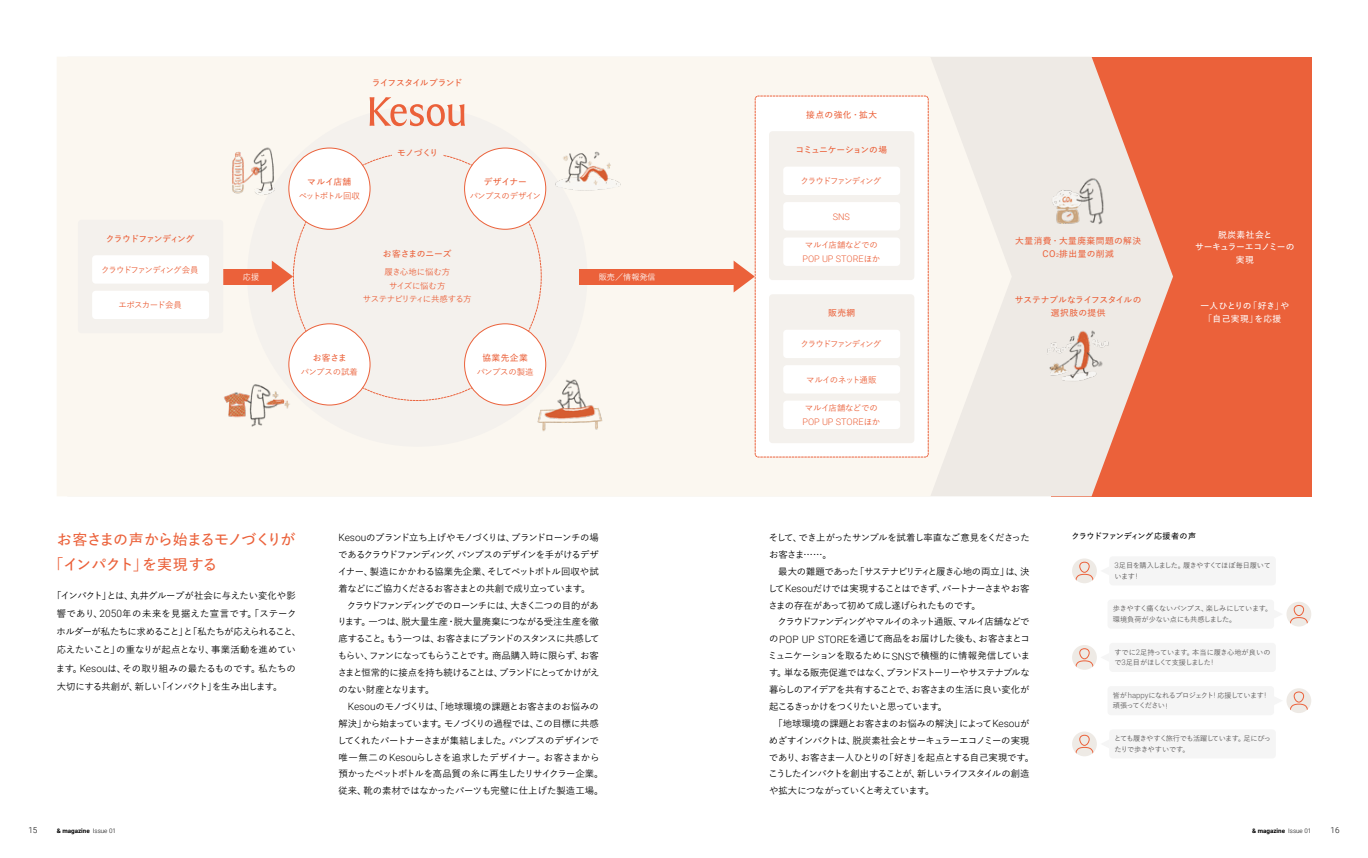
<style>
.page{position:relative;width:1368px;height:858px;background:#fff}
.page>*{position:absolute;margin:0;border:0;box-sizing:border-box;transform-origin:0 0}
.t1{font:600 15px/25px "Yu Go Pr 6 N";letter-spacing:-.06em;color:#eb613a}
.t2{font:500 9.38px/16.9px "Yu Go Pr 6 N";letter-spacing:-.055em;color:#000}
.t3{font:500 9.38px/16.9px "Yu Go Pr 6 N";letter-spacing:-.03em;color:#000;text-align:center}
.t4{font:500 9.38px/18.2px "Yu Go Pr 6 N";letter-spacing:-.025em;color:#000}
.t5{font:300 9.12px "Roboto";color:#eb613a}
.t6{font:600 8.75px/12.5px "Yu Go Pr 6 N";letter-spacing:-.01em;color:#eb613a;text-align:center}
.t7{font:600 8.75px/12.5px "Yu Go Pr 6 N";letter-spacing:.05em;color:#eb613a;text-align:center}
.t8{font:600 8.75px/12.5px "Yu Go Pr 6 N";letter-spacing:-.02em;color:#fff;text-align:center}
.t9{font:600 8.75px/12.5px "Yu Go Pr 6 N";letter-spacing:.045em;color:#fff;text-align:center}
.t10{font:600 8.75px "Yu Go Pr 6 N";letter-spacing:-.08em;color:#eb613a}
.t11{font:600 8.75px "Yu Go Pr 6 N";letter-spacing:-.05em;color:#eb613a}
.t12{font:600 8.75px "Yu Go Pr 6 N";letter-spacing:-.085em;color:#eb613a}
.t13{font:500 8.5px/13.8px "Yu Go Pr 6 N";letter-spacing:-.055em;color:#eb613a;text-align:center}
.t14{font:500 8.5px "Yu Go Pr 6 N";letter-spacing:-.14em;color:#eb613a}
.t15{font:500 8.5px "Yu Go Pr 6 N";letter-spacing:-.04em;color:#eb613a}
.t16{font:500 8.5px "Yu Go Pr 6 N";letter-spacing:-.085em;color:#eb613a}
.t17{font:500 8.5px "Yu Go Pr 6 N";letter-spacing:-.025em;color:#eb613a}
.t18{font:500 8.5px "Yu Go Pr 6 N";letter-spacing:-.13em;color:#eb613a}
.t19{font:500 8.5px "Yu Go Pr 6 N";letter-spacing:-.135em;color:#eb613a}
.t20{font:600 8.12px "Yu Go Pr 6 N";letter-spacing:-.055em;color:#000}
.t21{font:500 8.12px "Yu Go Pr 6 N";color:#fff}
.t22{font:300 8.12px "Roboto";color:#000}
.t23{font:500 7.25px/10.6px "Yu Go Pr 6 N";letter-spacing:-.065em;color:#595757}
.t24{font:500 7.25px/10.6px "Yu Go Pr 6 N";letter-spacing:-.03em;color:#595757}
.t25{font:700 6.25px "Roboto";color:#000}
.s1{font-weight:500}
.s2{font-family:"Roboto";font-weight:300;font-size:10.12px}
.s3{font-family:"Yu Go Pr 6 N";font-weight:500;font-size:8.5px}
.s4{font-family:"Roboto";font-weight:400;font-size:9.5px}
.s5{font-family:"Roboto";font-weight:400;font-size:5.25px}
.s6{font-family:"Roboto";font-weight:300;font-size:7.75px}
.s7{font-weight:300}
</style>
<div class="page">
<div style="left:1051px;top:57px;width:260px;height:439px;background:#eb613a"></div>
<svg style="left:1012px;top:57px;width:161px;height:439px;fill:#eeeae5"></svg>
<svg style="left:57px;top:57px;width:955px;height:439px;fill:#fbf7f0"></svg>
<div style="left:247px;top:106px;width:340px;height:340px;background:#f4f1ed;border-radius:50%"></div>
<div style="left:579px;top:268px;width:154px;height:16px;background:#eb613a"></div>
<div style="left:202px;top:268px;width:70px;height:16px;background:#eb613a"></div>
<svg style="left:272px;top:152px;width:270px;height:249px"></svg>
<svg style="left:370px;top:97px;width:95px;height:29px"></svg>
<img style="left:1041px;top:165px;width:74px;height:74px">
<img style="left:1041px;top:317px;width:74px;height:75px">
<img style="left:216px;top:134px;width:75px;height:74px">
<img style="left:550px;top:134px;width:75px;height:74px">
<img style="left:533px;top:368px;width:74px;height:74px">
<img style="left:220px;top:368px;width:74px;height:74px">
<div style="left:733px;top:95px;width:21px;height:362px;background:#fbf7f0"></div>
<svg style="left:754px;top:95px;width:175px;height:362px"></svg>
<div style="left:769px;top:294px;width:145px;height:149px;background:#f4f1ed;border-radius:4px"></div>
<div style="left:783px;top:365px;width:117px;height:28px;background:#fff;border-radius:4px"></div>
<div style="left:783px;top:400px;width:117px;height:29px;background:#fff;border-radius:4px"></div>
<div style="left:783px;top:330px;width:117px;height:28px;background:#fff;border-radius:4px"></div>
<div style="left:769px;top:131px;width:145px;height:149px;background:#f4f1ed;border-radius:4px"></div>
<div style="left:783px;top:202px;width:117px;height:28px;background:#fff;border-radius:4px"></div>
<div style="left:783px;top:167px;width:117px;height:28px;background:#fff;border-radius:4px"></div>
<div style="left:783px;top:237px;width:117px;height:29px;background:#fff;border-radius:4px"></div>
<div style="left:78px;top:220px;width:145px;height:113px;background:#f4f1ed;border-radius:4px"></div>
<div style="left:92px;top:291px;width:117px;height:28px;background:#fff;border-radius:4px"></div>
<div style="left:92px;top:255px;width:117px;height:28px;background:#fff;border-radius:4px"></div>
<div style="left:1072px;top:558px;width:25px;height:25px;background:#eeeae5;border-radius:50%"></div>
<svg style="left:1075px;top:573px;width:19px;height:10px"></svg>
<div style="left:1079px;top:562px;width:10px;height:10px;border:1px solid #eb613a;border-radius:4px"></div>
<div style="left:1109px;top:556px;width:167px;height:29px;background:#f5f5f5;border-radius:4px"></div>
<div style="left:1072px;top:645px;width:25px;height:24px;background:#eeeae5;border-radius:50%"></div>
<svg style="left:1075px;top:660px;width:19px;height:9px"></svg>
<div style="left:1079px;top:648px;width:10px;height:11px;border:1px solid #eb613a;border-radius:4px"></div>
<div style="left:1109px;top:642px;width:167px;height:30px;background:#f5f5f5;border-radius:4px"></div>
<div style="left:1072px;top:731px;width:25px;height:25px;background:#eeeae5;border-radius:50%"></div>
<svg style="left:1075px;top:746px;width:19px;height:10px"></svg>
<div style="left:1079px;top:735px;width:10px;height:10px;border:1px solid #eb613a;border-radius:4px"></div>
<div style="left:1109px;top:729px;width:167px;height:29px;background:#f5f5f5;border-radius:4px"></div>
<div style="left:1286px;top:601px;width:25px;height:25px;background:#eeeae5;border-radius:50%"></div>
<svg style="left:1290px;top:617px;width:18px;height:9px"></svg>
<div style="left:1294px;top:605px;width:10px;height:11px;border:1px solid #eb613a;border-radius:4px"></div>
<div style="left:1107px;top:599px;width:167px;height:29px;background:#f5f5f5;border-radius:4px"></div>
<div style="left:1286px;top:688px;width:25px;height:25px;background:#eeeae5;border-radius:50%"></div>
<svg style="left:1290px;top:703px;width:18px;height:10px"></svg>
<div style="left:1294px;top:691px;width:10px;height:11px;border:1px solid #eb613a;border-radius:4px"></div>
<div style="left:1107px;top:686px;width:167px;height:29px;background:#f5f5f5;border-radius:4px"></div>
<p class="t10" style="left:372px;top:74px;width:92px">ライフスタイルブランド</p>
<p class="t12" style="left:106px;top:230px;width:90px">クラウドファンディング</p>
<p class="t18" style="left:101px;top:262px;width:99px">クラウドファンディング会員</p>
<p class="t16" style="left:118px;top:297px;width:65px">エポスカード会員</p>
<p class="t21" style="left:243px;top:269px;width:18px">応援</p>
<p class="t6" style="left:307px;top:174px;width:46px">マルイ店舗</p>
<p class="t19" style="left:299px;top:188px;width:63px">ペットボトル回収</p>
<p class="t6" style="left:397px;top:145px;width:42px">モノづくり</p>
<p class="t6" style="left:484px;top:174px;width:45px">デザイナー</p>
<p class="t13" style="left:470px;top:188px;width:73px">パンプスのデザイン</p>
<p class="t6" style="left:383px;top:247px;width:70px">お客さまのニーズ</p>
<p class="t13" style="left:363px;top:264px;width:110px">履き心地に悩む方<br>サイズに悩む方<br>サステナビリティに共感する方</p>
<p class="t6" style="left:313px;top:350px;width:36px">お客さま</p>
<p class="t17" style="left:301px;top:363px;width:59px">パンプスの試着</p>
<p class="t6" style="left:482px;top:350px;width:47px">協業先企業</p>
<p class="t17" style="left:477px;top:363px;width:59px">パンプスの製造</p>
<p class="t21" style="left:599px;top:269px;width:58px">販売／情報発信</p>
<h1 class="t1" style="left:48px;top:525px;width:249px;text-indent:8px">お客さまの声から始まるモノづくりが<span class="s1">「</span>インパクト<span class="s1">」</span>を実現する</h1>
<p class="t4" style="left:56px;top:585px;width:247px;text-indent:-4px">「インパクト」とは、丸井グループが社会に与えたい変化や影響であり、<span class="s2">2050</span>年の未来を見据えた宣言です。「ステークホルダーが私たちに求めること」と「私たちが応えられること、応えたいこと」の重なりが起点となり、事業活動を進めています。<span class="s2">Kesou</span>は、その取り組みの最たるものです。私たちの大切にする共創が、新しい「インパクト」を生み出します。</p>
<p class="t2" style="left:337px;top:528px;width:263px"><span class="s2">Kesou</span>のブランド立ち上げやモノづくりは、ブランドローンチの場であるクラウドファンディング、パンプスのデザインを手がけるデザイナー、製造にかかわる協業先企業、そしてペットボトル回収や試着などにご協力くださるお客さまとの共創で成り立っています。　クラウドファンディングでのローンチには、大きく二つの目的があります。一つは、脱大量生産・脱大量廃棄につながる受注生産を徹底すること。もう一つは、お客さまにブランドのスタンスに共感してもらい、ファンになってもらうことです。商品購入時に限らず、お客さまと恒常的に接点を持ち続けることは、ブランドにとってかけがえのない財産となります。</p>
<p class="t3" style="left:338px;top:696px;width:267px"><span class="s2">Kesou</span>のモノづくりは、「地球環境の課題とお客さまのお悩みの<br>解決」から始まっています。モノづくりの過程では、この目標に共感してくれたパートナーさまが集結しました。パンプスのデザインで唯一無二の<span class="s2">Kesou</span>らしさを追求したデザイナー。お客さまから預かったペットボトルを高品質の糸に再生したリサイクラー企業。従来、靴の素材ではなかったパーツも完璧に仕上げた製造工場。</p>
<p class="t6" style="left:806px;top:107px;width:72px">接点の強化<span class="s1">・</span>拡大</p>
<p class="t11" style="left:795px;top:142px;width:93px">コミュニケーションの場</p>
<p class="t14" style="left:800px;top:173px;width:82px">クラウドファンディング</p>
<p class="t5" style="left:833px;top:210px;width:19px">SNS</p>
<p class="t15" style="left:805px;top:237px;width:75px">マルイ店舗などでの</p>
<p class="t5" style="left:802px;top:252px;width:79px">POP UP STORE<span class="s3">ほか</span></p>
<p class="t6" style="left:828px;top:305px;width:29px">販売網</p>
<p class="t14" style="left:800px;top:336px;width:82px">クラウドファンディング</p>
<p class="t16" style="left:806px;top:371px;width:72px">マルイのネット通販</p>
<p class="t15" style="left:805px;top:400px;width:75px">マルイ店舗などでの</p>
<p class="t5" style="left:802px;top:415px;width:79px">POP UP STORE<span class="s3">ほか</span></p>
<p class="t7" style="left:1015px;top:234px;width:127px">大量消費<span class="s1">・</span>大量廃棄問題の解決<br><span class="s4">CO</span><span class="s5">2</span>排出量の削減</p>
<p class="t6" style="left:1015px;top:292px;width:128px">サステナブルなライフスタイルの選択肢の提供</p>
<p class="t8" style="left:1195px;top:227px;width:101px">脱炭素社会と<br>サーキュラーエコノミーの実現</p>
<p class="t9" style="left:1200px;top:299px;width:90px">一人ひとりの<span class="s1">「</span>好き<span class="s1">」</span>や<span class="s1">「</span>自己実現<span class="s1">」</span>を応援</p>
<p class="t2" style="left:768px;top:528px;width:268px">そして、でき上がったサンプルを試着し率直なご意見をくださったお客さま……。<br>　最大の難題であった「サステナビリティと履き心地の両立」は、決して<span class="s2">Kesou</span>だけでは実現することはできず、パートナーさまやお客さまの存在があって初めて成し遂げられたものです。<br>　クラウドファンディングやマルイのネット通販、マルイ店舗などでの<span class="s2">POP UP STORE</span>を通じて商品をお届けした後も、お客さまとコミュニケーションを取るために<span class="s2">SNS</span>で積極的に情報発信しています。単なる販売促進ではなく、ブランドストーリーやサステナブルな暮らしのアイデアを共有することで、お客さまの生活に良い変化が起こるきっかけをつくりたいと思っています。<br>　「地球環境の課題とお客さまのお悩みの解決」によって<span class="s2">Kesou</span>がめざすインパクトは、脱炭素社会とサーキュラーエコノミーの実現であり、お客さま一人ひとりの「好き」を起点とする自己実現です。こうしたインパクトを創出することが、新しいライフスタイルの創造や拡大につながっていくと考えています。</p>
<p class="t20" style="left:1071px;top:528px;width:126px">クラウドファンディング応援者の声</p>
<p class="t23" style="left:1114px;top:559px;width:158px"><span class="s6">3</span>足目を購入しました。履きやすくてほぼ毎日履いています <span class="s6">!</span></p>
<p class="t23" style="left:1113px;top:602px;width:161px">歩きやすく痛くないパンプス、楽しみにしています。環境負荷が少ない点にも共感しました。</p>
<p class="t24" style="left:1114px;top:645px;width:158px">すでに<span class="s6">2</span>足持っています。本当に履き心地が良いので<span class="s6">3</span>足目がほしくて支援しました<span class="s6">!</span></p>
<p class="t23" style="left:1113px;top:688px;width:155px">皆が<span class="s6">happy</span>になれるプロジェクト<span class="s6">!</span> 応援しています<span class="s6">!</span>頑張ってください <span class="s6">!</span></p>
<p class="t23" style="left:1114px;top:732px;width:158px">とても履きやすく旅行でも活躍しています。足にぴったりで歩きやすいです。</p>
<p class="t22" style="left:28px;top:824px;width:11px">15</p>
<p class="t25" style="left:57px;top:826px;width:61px">&amp; magazine <span class="s7">Issue 01</span></p>
<p class="t25" style="left:1252px;top:826px;width:61px">&amp; magazine <span class="s7">Issue 01</span></p>
<p class="t22" style="left:1330px;top:824px;width:11px">16</p>
</div>
